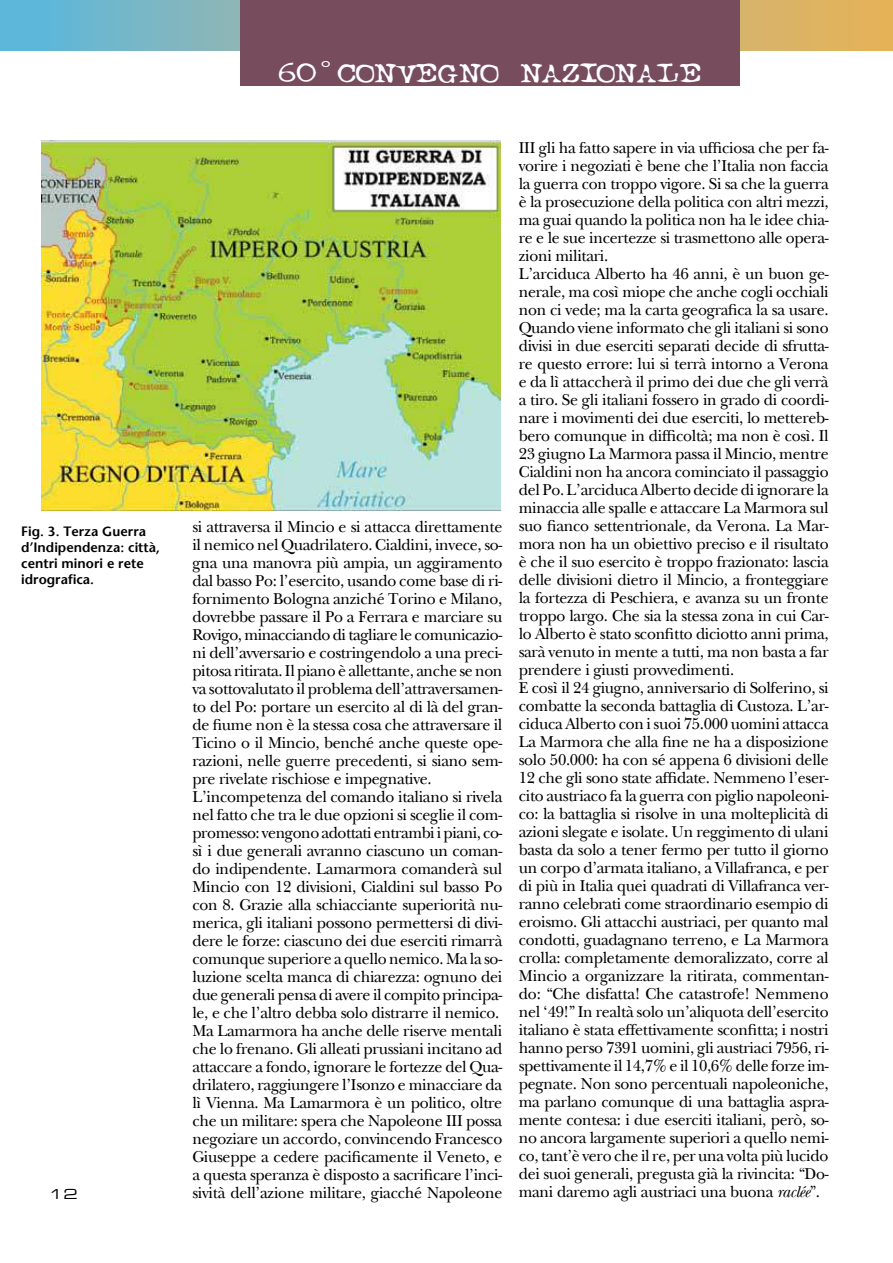
<style>
.page{position:relative;width:893px;height:1263px;background:#fff}
.page>*{position:absolute;margin:0;border:0;box-sizing:border-box;transform-origin:0 0}
.t1{font:30px "Typewriter OS Oldstyle";color:#fff;scale:1.35 1}
.t2{font:16.5px/18px "New Baskerville";letter-spacing:-.02em;color:#000}
.t3{font:600 13.5px/16.2px "Stone Sans";color:#000}
.t4{font:13.5px "Eurostile Extended Two";color:#000;scale:1.11 1}
.s1{font-family:"Trebuchet MS"}
.s2{font-style:italic}
</style>
<div class="page">
<svg style="left:0;top:0;width:893px;height:51px;background:#9cb5a1"></svg>
<div style="left:240px;top:0;width:500px;height:85px;background:#774d5e"></div>
<img style="left:41px;top:140px;width:460px;height:371px">
<p class="t3" style="left:21px;top:523px;width:140px">Fig. 3. Terza Guerra d’Indipendenza: città, centri minori e rete idrografica.</p>
<p class="t4" style="left:49px;top:1185px;width:28px">12</p>
<h1 class="t1" style="left:278px;top:56px;width:316px">60<span class="s1">°</span>CONVEGNO NAZIONALE</h1>
<p class="t2" style="left:192px;top:517px;width:312px">si attraversa il Mincio e si attacca direttamente il nemico nel Quadrilatero. Cialdini, invece, so&shy;gna una manovra più ampia, un aggiramento dal basso Po: l’esercito, usando come base di ri&shy;fornimento Bologna anziché Torino e Milano, dovrebbe passare il Po a Ferrara e marciare su Rovigo, minacciando di tagliare le comunicazio&shy;ni dell’avversario e costringendolo a una preci&shy;pitosa ritirata. Il piano è allettante, anche se non va sottovalutato il problema dell’attraversamen&shy;to del Po: portare un esercito al di là del gran&shy;de fiume non è la stessa cosa che attraversare il Ticino o il Mincio, benché anche queste ope&shy;razioni, nelle guerre precedenti, si siano sem&shy;pre rivelate rischiose e impegnative.<br>L’incompetenza del comando italiano si rivela nel fatto che tra le due opzioni si sceglie il com&shy;promesso: vengono adottati entrambi i piani, co&shy;sì i due generali avranno ciascuno un coman&shy;do indipendente. Lamarmora comanderà sul Mincio con 12 divisioni, Cialdini sul basso Po con 8. Grazie alla schiacciante superiorità nu&shy;merica, gli italiani possono permettersi di divi&shy;dere le forze: ciascuno dei due eserciti rimarrà comunque superiore a quello nemico. Ma la so&shy;luzione scelta manca di chiarezza: ognuno dei due generali pensa di avere il compito principa&shy;le, e che l’altro debba solo distrarre il nemico.<br>Ma Lamarmora ha anche delle riserve mentali che lo frenano. Gli alleati prussiani incitano ad attaccare a fondo, ignorare le fortezze del Qua&shy;drilatero, raggiungere l’Isonzo e minacciare da lì Vienna. Ma Lamarmora è un politico, oltre che un militare: spera che Napoleone III possa negoziare un accordo, convincendo Francesco Giuseppe a cedere pacificamente il Veneto, e a questa speranza è disposto a sacrificare l’inci&shy;sività dell’azione militare, giacché Napoleone</p>
<p class="t2" style="left:519px;top:139px;width:311px">III gli ha fatto sapere in via ufficiosa che per fa&shy;vorire i negoziati è bene che l’Italia non faccia la guerra con troppo vigore. Si sa che la guerra è la prosecuzione della politica con altri mezzi, ma guai quando la politica non ha le idee chia&shy;re e le sue incertezze si trasmettono alle opera&shy;zioni militari.<br>L’arciduca Alberto ha 46 anni, è un buon ge&shy;nerale, ma così miope che anche cogli occhiali non ci vede; ma la carta geografica la sa usare.<br>Quando viene informato che gli italiani si sono divisi in due eserciti separati decide di sfrutta&shy;re questo errore: lui si terrà intorno a Verona e da lì attaccherà il primo dei due che gli verrà a tiro. Se gli italiani fossero in grado di coordi&shy;nare i movimenti dei due eserciti, lo mettereb&shy;bero comunque in difficoltà; ma non è così. Il 23 giugno La Marmora passa il Mincio, mentre Cialdini non ha ancora cominciato il passaggio del Po. L’arciduca Alberto decide di ignorare la minaccia alle spalle e attaccare La Marmora sul suo fianco settentrionale, da Verona. La Mar&shy;mora non ha un obiettivo preciso e il risultato è che il suo esercito è troppo frazionato: lascia delle divisioni dietro il Mincio, a fronteggiare la fortezza di Peschiera, e avanza su un fronte troppo largo. Che sia la stessa zona in cui Car&shy;lo Alberto è stato sconfitto diciotto anni prima, sarà venuto in mente a tutti, ma non basta a far prendere i giusti provvedimenti.<br>E così il 24 giugno, anniversario di Solferino, si combatte la seconda battaglia di Custoza. L’ar&shy;ciduca Alberto con i suoi 75.000 uomini attacca La Marmora che alla fine ne ha a disposizione solo 50.000: ha con sé appena 6 divisioni delle 12 che gli sono state affidate. Nemmeno l’eser&shy;cito austriaco fa la guerra con piglio napoleoni&shy;co: la battaglia si risolve in una molteplicità di azioni slegate e isolate. Un reggimento di ulani basta da solo a tener fermo per tutto il giorno un corpo d’armata italiano, a Villafranca, e per di più in Italia quei quadrati di Villafranca ver&shy;ranno celebrati come straordinario esempio di eroismo. Gli attacchi austriaci, per quanto mal condotti, guadagnano terreno, e La Marmora crolla: completamente demoralizzato, corre al Mincio a organizzare la ritirata, commentan&shy;do: “Che disfatta! Che catastrofe! Nemmeno nel ‘49!” In realtà solo un’aliquota dell’esercito italiano è stata effettivamente sconfitta; i nostri hanno perso 7391 uomini, gli austriaci 7956, ri&shy;spettivamente il 14,7% e il 10,6% delle forze im&shy;pegnate. Non sono percentuali napoleoniche, ma parlano comunque di una battaglia aspra&shy;mente contesa: i due eserciti italiani, però, so&shy;no ancora largamente superiori a quello nemi&shy;co, tant’è vero che il re, per una volta più lucido dei suoi generali, pregusta già la rivincita: “Do&shy;mani daremo agli austriaci una buona <span class="s2">raclée</span>”.</p>
</div>
